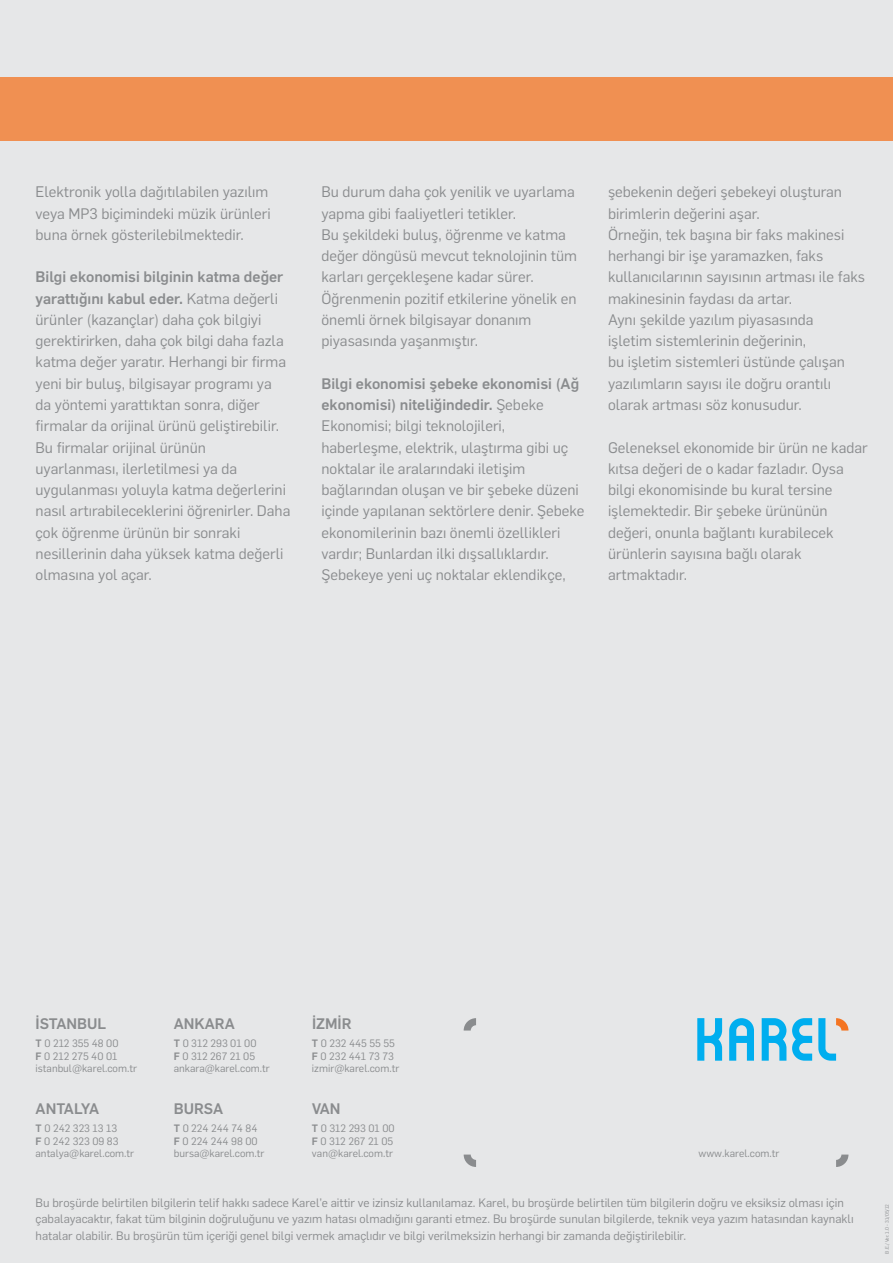
<style>
.page{position:relative;width:893px;height:1263px;background:#e6e7e8}
.page>*{position:absolute;margin:0;border:0;box-sizing:border-box;transform-origin:0 0}
.t1{font:15px/21.3px "Flama";color:#8a8c8e}
.t2{font:500 15px "Flama";color:#8a8c8e}
.t3{font:500 15px "Flama";letter-spacing:-.04em;color:#8a8c8e}
.t4{font:12px/16.5px "Flama";color:#8a8c8e}
.t5{font:10.5px/12.6px "Flama";color:#8a8c8e}
.t6{font:4.95px "Flama";color:#8a8c8e}
.s1{font-weight:500}
</style>
<div class="page">
<svg style="left:762px;top:1018px;width:24px;height:43px"></svg>
<svg style="left:729px;top:1018px;width:25px;height:43px"></svg>
<svg style="left:697px;top:1018px;width:25px;height:43px"></svg>
<svg style="left:792px;top:1018px;width:20px;height:43px"></svg>
<svg style="left:818px;top:1018px;width:30px;height:43px"></svg>
<svg style="left:836px;top:1154px;width:12px;height:13px"></svg>
<svg style="left:464px;top:1154px;width:12px;height:13px"></svg>
<svg style="left:464px;top:1018px;width:12px;height:12px"></svg>
<div style="left:0;top:77px;width:893px;height:64px;background:#f09052"></div>
<p class="t1" style="left:36px;top:180px;width:237px">Elektronik yolla dağıtılabilen yazılım veya MP3 biçimindeki müzik ürünleri buna örnek gösterilebilmektedir.</p>
<p class="t1" style="left:36px;top:266px;width:256px"><span class="s1">Bilgi ekonomisi bilginin katma değer yarattığını kabul eder.</span> Katma değerli ürünler (kazançlar) daha çok bilgiyi gerektirirken, daha çok bilgi daha fazla katma değer yaratır. Herhangi bir firma yeni bir buluş, bilgisayar programı ya da yöntemi yarattıktan sonra, diğer firmalar da orijinal ürünü geliştirebilir.<br>Bu firmalar orijinal ürünün uyarlanması, ilerletilmesi ya da uygulanması yoluyla katma değerlerini nasıl artırabileceklerini öğrenirler. Daha çok öğrenme ürünün bir sonraki nesillerinin daha yüksek katma değerli olmasına yol açar.</p>
<p class="t1" style="left:321px;top:180px;width:257px">Bu durum daha çok yenilik ve uyarlama yapma gibi faaliyetleri tetikler.<br>Bu şekildeki buluş, öğrenme ve katma değer döngüsü mevcut teknolojinin tüm karları gerçekleşene kadar sürer.<br>Öğrenmenin pozitif etkilerine yönelik en önemli örnek bilgisayar donanım piyasasında yaşanmıştır.</p>
<p class="t1" style="left:321px;top:372px;width:265px"><span class="s1">Bilgi ekonomisi şebeke ekonomisi (Ağ ekonomisi) niteliğindedir.</span> Şebeke Ekonomisi; bilgi teknolojileri, haberleşme, elektrik, ulaştırma gibi uç noktalar ile aralarındaki iletişim bağlarından oluşan ve bir şebeke düzeni içinde yapılanan sektörlere denir. Şebeke ekonomilerinin bazı önemli özellikleri vardır; Bunlardan ilki dışsallıklardır.<br>Şebekeye yeni uç noktalar eklendikçe,</p>
<p class="t1" style="left:608px;top:180px;width:259px">şebekenin değeri şebekeyi oluşturan birimlerin değerini aşar.<br>Örneğin, tek başına bir faks makinesi herhangi bir işe yaramazken, faks kullanıcılarının sayısının artması ile faks makinesinin faydası da artar.<br>Aynı şekilde yazılım piyasasında<br>işletim sistemlerinin değerinin,<br>bu işletim sistemleri üstünde çalışan yazılımların sayısı ile doğru orantılı olarak artması söz konusudur.</p>
<p class="t1" style="left:608px;top:436px;width:261px">Geleneksel ekonomide bir ürün ne kadar kıtsa değeri de o kadar fazladır. Oysa bilgi ekonomisinde bu kural tersine işlemektedir. Bir şebeke ürününün değeri, onunla bağlantı kurabilecek ürünlerin sayısına bağlı olarak artmaktadır.</p>
<p class="t2" style="left:36px;top:1013px;width:72px">İSTANBUL</p>
<p class="t2" style="left:174px;top:1013px;width:62px">ANKARA</p>
<p class="t2" style="left:312px;top:1013px;width:41px">İZMİR</p>
<p class="t5" style="left:36px;top:1036px;width:103px"><span class="s1">T</span> 0 212 355 48 00<br><span class="s1">F</span> 0 212 275 40 01 istanbul@karel.com.tr</p>
<p class="t5" style="left:174px;top:1036px;width:97px"><span class="s1">T</span> 0 312 293 01 00<br><span class="s1">F</span> 0 312 267 21 05 ankara@karel.com.tr</p>
<p class="t5" style="left:312px;top:1036px;width:89px"><span class="s1">T</span> 0 232 445 55 55<br><span class="s1">F</span> 0 232 441 73 73 izmir@karel.com.tr</p>
<p class="t3" style="left:36px;top:1098px;width:65px">ANTALYA</p>
<p class="t2" style="left:174px;top:1098px;width:51px">BURSA</p>
<p class="t2" style="left:312px;top:1098px;width:30px">VAN</p>
<p class="t5" style="left:36px;top:1121px;width:100px"><span class="s1">T</span> 0 242 323 13 13<br><span class="s1">F</span> 0 242 323 09 83 antalya@karel.com.tr</p>
<p class="t5" style="left:174px;top:1121px;width:92px"><span class="s1">T</span> 0 224 244 74 84<br><span class="s1">F</span> 0 224 244 98 00 bursa@karel.com.tr</p>
<p class="t5" style="left:312px;top:1121px;width:84px"><span class="s1">T</span> 0 312 293 01 00<br><span class="s1">F</span> 0 312 267 21 05 van@karel.com.tr</p>
<p class="t5" style="left:698px;top:1146px;width:82px">www.karel.com.tr</p>
<p class="t4" style="left:36px;top:1193px;width:820px">Bu broşürde belirtilen bilgilerin telif hakkı sadece Karel’e aittir ve izinsiz kullanılamaz. Karel, bu broşürde belirtilen tüm bilgilerin doğru ve eksiksiz olması için çabalayacaktır, fakat tüm bilginin doğruluğunu ve yazım hatası olmadığını garanti etmez. Bu broşürde sunulan bilgilerde, teknik veya yazım hatasından kaynaklı hatalar olabilir. Bu broşürün tüm içeriği genel bilgi vermek amaçlıdır ve bilgi verilmeksizin herhangi bir zamanda değiştirilebilir.</p>
<p class="t6" style="left:884px;top:1253px;width:51px;rotate:-90deg">B.E./ Ver. 1.0 - 31/05/12</p>
</div>
